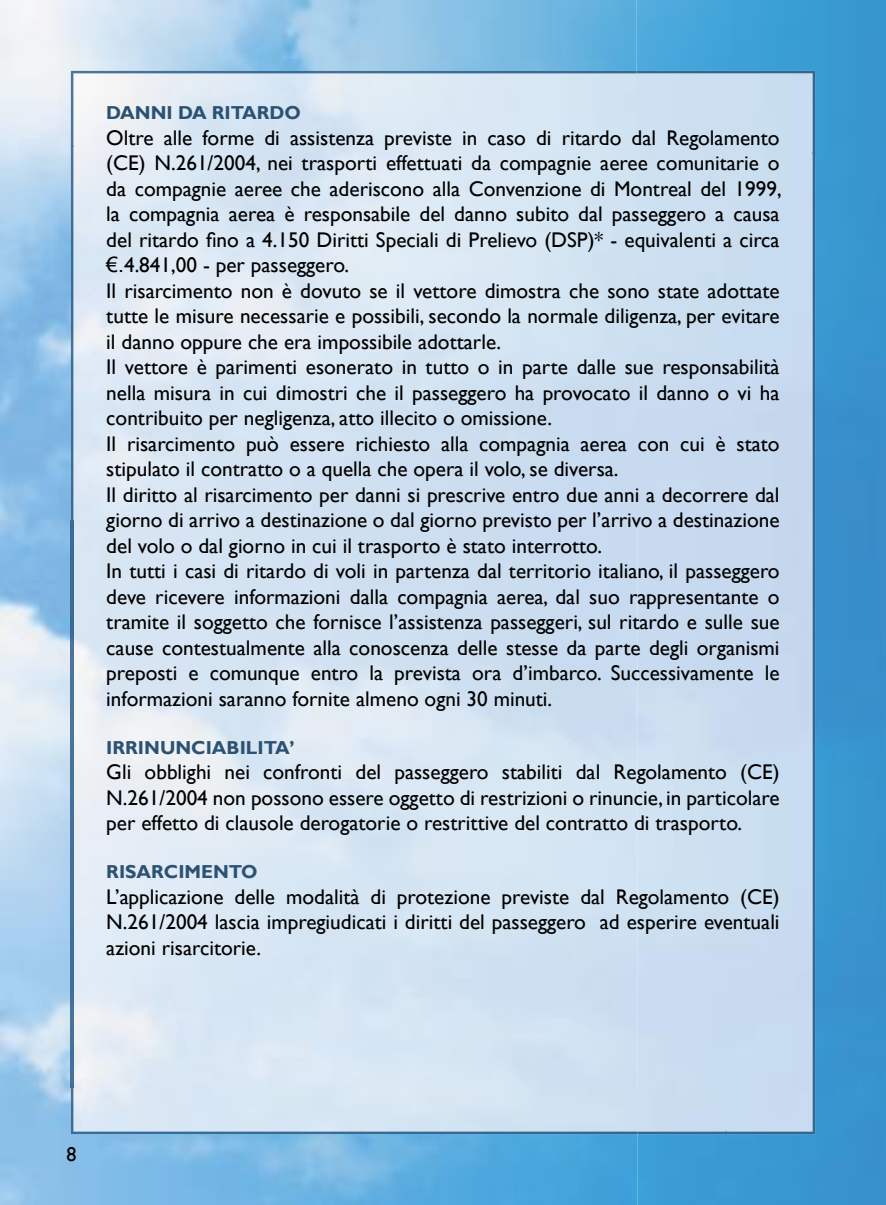
<style>
.page{position:relative;width:886px;height:1205px;background:#fff}
.page>*{position:absolute;margin:0;border:0;box-sizing:border-box;transform-origin:0 0}
.t1{font:21.25px/25.5px "Gill Sans";color:#000;text-align:justify}
.t2{font:20px "Gill Sans";color:#000}
.t3{font:700 18.75px "Gill Sans";color:#2c5273}
.s1{font-family:"Arial"}
</style>
<div class="page">
<img style="left:0;top:0;width:636px;height:521px">
<img style="left:636px;top:0;width:249px;height:1205px">
<img style="left:0;top:521px;width:73px;height:566px">
<img style="left:0;top:1087px;width:638px;height:118px">
<img style="left:152px;top:147px;width:484px;height:374px">
<div style="left:636px;top:153px;width:89px;height:898px;background:#caddf0"></div>
<img style="left:73px;top:521px;width:565px;height:566px">
<img style="left:71px;top:71px;width:565px;height:76px">
<img style="left:71px;top:145px;width:81px;height:376px">
<div style="left:636px;top:71px;width:179px;height:82px;background:#ccdff0"></div>
<div style="left:725px;top:152px;width:90px;height:982px;background:#c7daf0"></div>
<div style="left:636px;top:1051px;width:90px;height:83px;background:#caddf0"></div>
<img style="left:71px;top:1087px;width:567px;height:47px">
<svg style="left:885px;top:0;width:1px;height:1205px"></svg>
<p class="t3" style="left:106px;top:102px;width:196px">DANNI DA RITARDO</p>
<p class="t1" style="left:106px;top:125px;width:677px;text-align:left">Oltre alle forme di assistenza previste in caso di ritardo dal Regolamento (CE) N.261/2004, nei trasporti effettuati da compagnie aeree comunitarie o da compagnie aeree che aderiscono alla Convenzione di Montreal del 1999, la compagnia aerea è responsabile del danno subito dal passeggero a causa del ritardo fino a 4.150 Diritti Speciali di Prelievo (DSP)* - equivalenti a circa <span class="s1">€.</span>4.841,00 - per passeggero.<br>Il risarcimento non è dovuto se il vettore dimostra che sono state adottate tutte le misure necessarie e possibili, secondo la normale diligenza, per evitare il danno oppure che era impossibile adottarle.<br>Il vettore è parimenti esonerato in tutto o in parte dalle sue responsabilità nella misura in cui dimostri che il passeggero ha provocato il danno o vi ha contribuito per negligenza, atto illecito o omissione.<br>Il risarcimento può essere richiesto alla compagnia aerea con cui è stato stipulato il contratto o a quella che opera il volo, se diversa.<br>Il diritto al risarcimento per danni si prescrive entro due anni a decorrere dal giorno di arrivo a destinazione o dal giorno previsto per l’arrivo a destinazione del volo o dal giorno in cui il trasporto è stato interrotto.<br>In tutti i casi di ritardo di voli in partenza dal territorio italiano, il passeggero deve ricevere informazioni dalla compagnia aerea, dal suo rappresentante o tramite il soggetto che fornisce l’assistenza passeggeri, sul ritardo e sulle sue cause contestualmente alla conoscenza delle stesse da parte degli organismi preposti e comunque entro la prevista ora d’imbarco. Successivamente le informazioni saranno fornite almeno ogni 30 minuti.</p>
<p class="t3" style="left:106px;top:736px;width:190px">IRRINUNCIABILITA’</p>
<p class="t1" style="left:106px;top:760px;width:675px">Gli obblighi nei confronti del passeggero stabiliti dal Regolamento (CE)<br>N.261/2004 non possono essere oggetto di restrizioni o rinuncie, in particolare per effetto di clausole derogatorie o restrittive del contratto di trasporto.</p>
<p class="t3" style="left:106px;top:861px;width:153px">RISARCIMENTO</p>
<p class="t1" style="left:106px;top:884px;width:675px">L’applicazione delle modalità di protezione previste dal Regolamento (CE)<br>N.261/2004 lascia impregiudicati i diritti del passeggero ad esperire eventuali azioni risarcitorie.</p>
<p class="t2" style="left:66px;top:1143px;width:11px">8</p>
</div>
